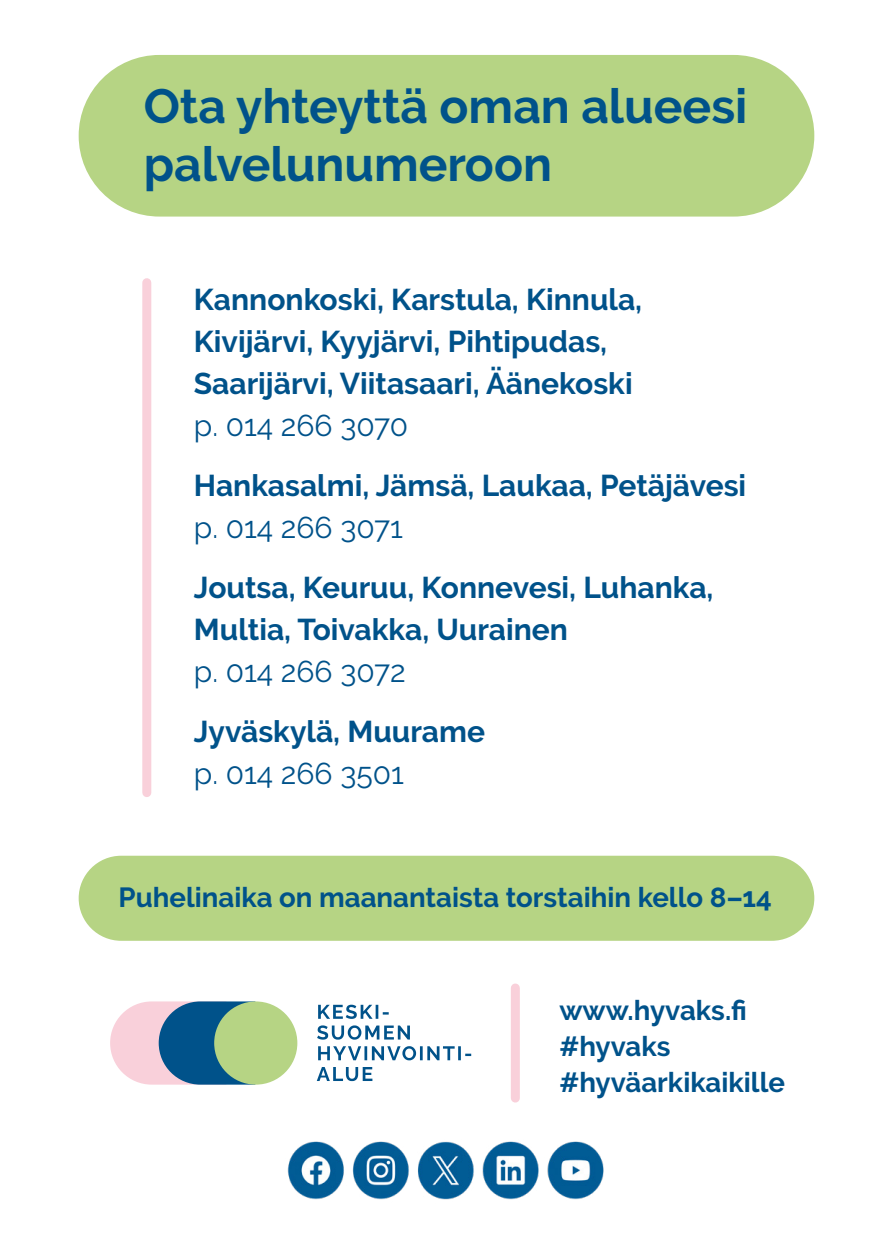
<style>
.page{position:relative;width:893px;height:1259px;background:#fff}
.page>*{position:absolute;margin:0;border:0;box-sizing:border-box;transform-origin:0 0}
.t1{font:700 48px/57.6px "Raleway";color:#00528a}
.P2{font:700 30px "Raleway";color:#00528a}
.P2-2{font:30px "Raleway";color:#00528a}
.P2-3{font:700 27.6px "Raleway";color:#00528a}
</style>
<div class="page">
<div style="left:79px;top:55px;width:735px;height:162px;background:#b6d484;border-radius:81px"></div>
<div style="left:142px;top:283px;width:9px;height:509px;background:#f9d0da"></div>
<div style="left:79px;top:855px;width:735px;height:85px;background:#b6d484;border-radius:43px"></div>
<svg style="left:317px;top:1067px;width:55px;height:14px"></svg>
<svg style="left:318px;top:1046px;width:153px;height:14px"></svg>
<svg style="left:317px;top:1025px;width:93px;height:14px"></svg>
<svg style="left:318px;top:1004px;width:71px;height:15px"></svg>
<svg style="left:110px;top:1001px;width:139px;height:83px;background:#8096b6"></svg>
<div style="left:214px;top:1001px;width:83px;height:83px;background:#b6d484;border-radius:50%"></div>
<div style="left:511px;top:988px;width:9px;height:110px;background:#f9d0da"></div>
<img style="left:287px;top:1141px;width:317px;height:59px">
<h2 class="t1" style="left:144px;top:78px;width:605px">Ota yhteyttä oman alueesi palvelunumeroon</h2>
<p class="P2" style="left:194px;top:282px;width:450px">Kannonkoski, Karstula, Kinnula,</p>
<p class="P2" style="left:194px;top:324px;width:415px">Kivijärvi, Kyyjärvi, Pihtipudas,</p>
<p class="P2" style="left:194px;top:366px;width:440px">Saarijärvi, Viitasaari, Äänekoski</p>
<p class="P2-2" style="left:194px;top:408px;width:216px">p. 014 266 3070</p>
<p class="P2" style="left:194px;top:468px;width:554px">Hankasalmi, Jämsä, Laukaa, Petäjävesi</p>
<p class="P2-2" style="left:194px;top:510px;width:211px">p. 014 266 3071</p>
<p class="P2" style="left:194px;top:570px;width:521px">Joutsa, Keuruu, Konnevesi, Luhanka,</p>
<p class="P2" style="left:194px;top:612px;width:375px">Multia, Toivakka, Uurainen</p>
<p class="P2-2" style="left:194px;top:654px;width:213px">p. 014 266 3072</p>
<p class="P2" style="left:194px;top:714px;width:293px">Jyväskylä, Muurame</p>
<p class="P2-2" style="left:194px;top:756px;width:212px">p. 014 266 3501</p>
<p class="P2-3" style="left:119px;top:881px;width:655px">Puhelinaika on maanantaista torstaihin kello 8–14</p>
<p class="P2-3" style="left:559px;top:994px;width:189px">www.hyvaks.fi</p>
<p class="P2-3" style="left:559px;top:1030px;width:113px">#hyvaks</p>
<p class="P2-3" style="left:559px;top:1066px;width:227px">#hyväarkikaikille</p>
</div>
